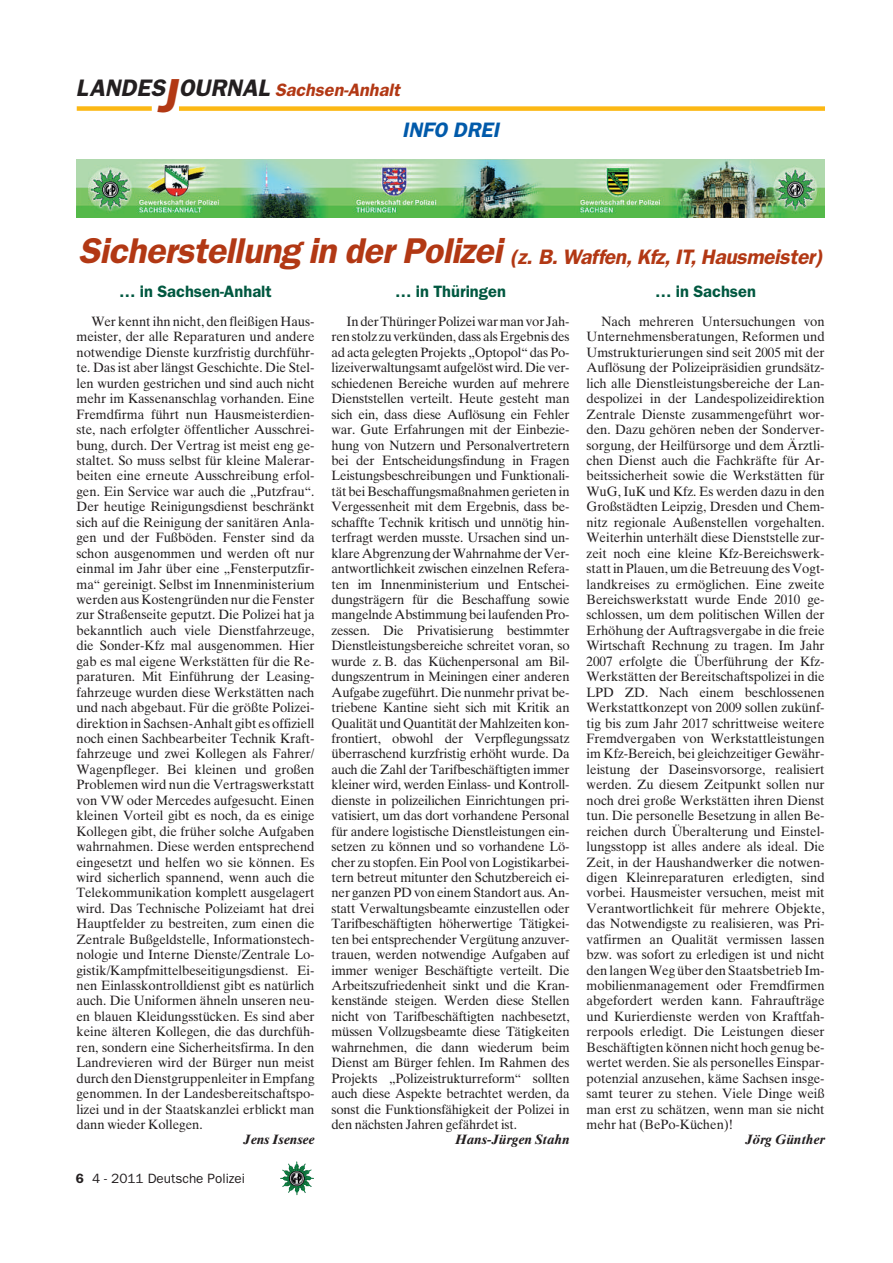
<style>
.page{position:relative;width:893px;height:1263px;background:#fff}
.page>*{position:absolute;margin:0;border:0;box-sizing:border-box;transform-origin:0 0}
.t1{font:21px "Franklin Gothic Demi Oblique OV FUXPPA";letter-spacing:-.02em;color:#b23814}
.t2{font:21px "Franklin Gothic Demi Oblique OV FUXPPA";color:#015aaa}
.t3{font:18px "Franklin Gothic Demi Oblique OV FUXPPA";color:#b23814}
.t4{font:16.5px "Franklin Gothic Demi OV CUXPPA";color:#005840}
.t5{font:13.5px/15.5px "Times Ten Roman OV ZTXPPA";letter-spacing:-.005em;color:#231f20;text-align:justify}
.t6{font:13.5px "Times Ten Bold Italic OV BUXPPA";color:#231f20}
.t7{font:13.5px "Franklin Gothic Book OV DUXPPA";color:#231f20}
.s1{font-size:24px;color:#231f20}
.s2{font-size:48px}
.s3{font-size:36px}
.s4{font-family:"Franklin Gothic Demi OV CUXPPA"}
</style>
<div class="page">
<img style="left:282px;top:1163px;width:32px;height:32px">
<div style="left:77px;top:106px;width:75px;height:5px;background:#fcb814"></div>
<div style="left:179px;top:106px;width:646px;height:5px;background:#fcb814"></div>
<img style="left:77px;top:160px;width:748px;height:58px">
<h2 class="t3" style="left:76px;top:83px;width:325px"><span class="s1">LANDES</span><span class="s2">J</span><span class="s1">OURNAL</span> Sachsen-Anhalt</h2>
<h1 class="t2" style="left:402px;top:121px;width:98px">INFO DREI</h1>
<h1 class="t1" style="left:79px;top:249px;width:746px"><span class="s3">Sicherstellung in der Polizei</span> (z. B. Waffen, Kfz, IT, Hausmeister)</h1>
<p class="t4" style="left:119px;top:285px;width:154px">… in Sachsen-Anhalt</p>
<p class="t5" style="left:77px;top:315px;width:240px;text-indent:15px">Wer kennt ihn nicht, den fleißigen Haus&shy;meister, der alle Reparaturen und andere notwendige Dienste kurzfristig durchführ&shy;te. Das ist aber längst Geschichte. Die Stel&shy;len wurden gestrichen und sind auch nicht mehr im Kassenanschlag vorhanden. Eine Fremdfirma führt nun Hausmeisterdien&shy;ste, nach erfolgter öffentlicher Ausschrei&shy;bung, durch. Der Vertrag ist meist eng ge&shy;staltet. So muss selbst für kleine Malerar&shy;beiten eine erneute Ausschreibung erfol&shy;gen. Ein Service war auch die „Putzfrau“.<br>Der heutige Reinigungsdienst beschränkt sich auf die Reinigung der sanitären Anla&shy;gen und der Fußböden. Fenster sind da schon ausgenommen und werden oft nur einmal im Jahr über eine „Fensterputzfir&shy;ma“ gereinigt. Selbst im Innenministerium werden aus Kostengründen nur die Fenster zur Straßenseite geputzt. Die Polizei hat ja bekanntlich auch viele Dienstfahrzeuge, die Sonder-Kfz mal ausgenommen. Hier gab es mal eigene Werkstätten für die Re&shy;paraturen. Mit Einführung der Leasing&shy;fahrzeuge wurden diese Werkstätten nach und nach abgebaut. Für die größte Polizei&shy;direktion in Sachsen-Anhalt gibt es offiziell noch einen Sachbearbeiter Technik Kraft&shy;fahrzeuge und zwei Kollegen als Fahrer/ Wagenpfleger. Bei kleinen und großen Problemen wird nun die Vertragswerkstatt von VW oder Mercedes aufgesucht. Einen kleinen Vorteil gibt es noch, da es einige Kollegen gibt, die früher solche Aufgaben wahrnahmen. Diese werden entsprechend eingesetzt und helfen wo sie können. Es wird sicherlich spannend, wenn auch die Telekommunikation komplett ausgelagert wird. Das Technische Polizeiamt hat drei Hauptfelder zu bestreiten, zum einen die Zentrale Bußgeldstelle, Informationstech&shy;nologie und Interne Dienste/Zentrale Lo&shy;gistik/Kampfmittelbeseitigungsdienst. Ei&shy;nen Einlasskontrolldienst gibt es natürlich auch. Die Uniformen ähneln unseren neu&shy;en blauen Kleidungsstücken. Es sind aber keine älteren Kollegen, die das durchfüh&shy;ren, sondern eine Sicherheitsfirma. In den Landrevieren wird der Bürger nun meist durch den Dienstgruppenleiter in Empfang genommen. In der Landesbereitschaftspo&shy;lizei und in der Staatskanzlei erblickt man dann wieder Kollegen.</p>
<p class="t6" style="left:244px;top:1135px;width:72px">Jens Isensee</p>
<p class="t7" style="left:76px;top:1173px;width:171px"><span class="s4">6</span> 4 - 2011 Deutsche Polizei</p>
<p class="t4" style="left:395px;top:285px;width:112px">… in Thüringen</p>
<p class="t5" style="left:332px;top:315px;width:240px;text-indent:15px">In der Thüringer Polizei warman vor Jah&shy;ren stolz zu verkünden, dass als Ergebnis des ad acta gelegten Projekts „Optopol“ das Po&shy;lizeiverwaltungsamt aufgelöst wird. Die ver&shy;schiedenen Bereiche wurden auf mehrere Dienststellen verteilt. Heute gesteht man sich ein, dass diese Auflösung ein Fehler war. Gute Erfahrungen mit der Einbezie&shy;hung von Nutzern und Personalvertretern bei der Entscheidungsfindung in Fragen Leistungsbeschreibungen und Funktionali&shy;tät bei Beschaffungsmaßnahmen gerieten in Vergessenheit mit dem Ergebnis, dass be&shy;schaffte Technik kritisch und unnötig hin&shy;terfragt werden musste. Ursachen sind un&shy;klare Abgrenzung der Wahrnahme der Ver&shy;antwortlichkeit zwischen einzelnen Refera&shy;ten im Innenministerium und Entschei&shy;dungsträgern für die Beschaffung sowie mangelnde Abstimmung bei laufenden Pro&shy;zessen. Die Privatisierung bestimmter Dienstleistungsbereiche schreitet voran, so wurde z. B. das Küchenpersonal am Bil&shy;dungszentrum in Meiningen einer anderen Aufgabe zugeführt. Die nunmehr privat be&shy;triebene Kantine sieht sich mit Kritik an Qualität und Quantität der Mahlzeiten kon&shy;frontiert, obwohl der Verpflegungssatz überraschend kurzfristig erhöht wurde. Da auch die Zahl der Tarifbeschäftigten immer kleiner wird, werden Einlass- und Kontroll&shy;dienste in polizeilichen Einrichtungen pri&shy;vatisiert, um das dort vorhandene Personal für andere logistische Dienstleistungen ein&shy;setzen zu können und so vorhandene Lö&shy;cher zu stopfen. Ein Pool von Logistikarbei&shy;tern betreut mitunter den Schutzbereich ei&shy;ner ganzen PD von einem Standort aus. An&shy;statt Verwaltungsbeamte einzustellen oder Tarifbeschäftigten höherwertige Tätigkei&shy;ten bei entsprechender Vergütung anzuver&shy;trauen, werden notwendige Aufgaben auf immer weniger Beschäftigte verteilt. Die Arbeitszufriedenheit sinkt und die Kran&shy;kenstände steigen. Werden diese Stellen nicht von Tarifbeschäftigten nachbesetzt, müssen Vollzugsbeamte diese Tätigkeiten wahrnehmen, die dann wiederum beim Dienst am Bürger fehlen. Im Rahmen des Projekts „Polizeistrukturreform“ sollten auch diese Aspekte betrachtet werden, da sonst die Funktionsfähigkeit der Polizei in den nächsten Jahren gefährdet ist.</p>
<p class="t6" style="left:455px;top:1135px;width:116px">Hans-Jürgen Stahn</p>
<p class="t4" style="left:655px;top:285px;width:102px">… in Sachsen</p>
<p class="t5" style="left:587px;top:315px;width:240px;text-indent:15px">Nach mehreren Untersuchungen von Unternehmensberatungen, Reformen und Umstrukturierungen sind seit 2005 mit der Auflösung der Polizeipräsidien grundsätz&shy;lich alle Dienstleistungsbereiche der Lan&shy;despolizei in der Landespolizeidirektion Zentrale Dienste zusammengeführt wor&shy;den. Dazu gehören neben der Sonderver&shy;sorgung, der Heilfürsorge und dem Ärztli&shy;chen Dienst auch die Fachkräfte für Ar&shy;beitssicherheit sowie die Werkstätten für WuG, IuK und Kfz. Es werden dazu in den Großstädten Leipzig, Dresden und Chem&shy;nitz regionale Außenstellen vorgehalten.<br>Weiterhin unterhält diese Dienststelle zur&shy;zeit noch eine kleine Kfz-Bereichswerk&shy;statt in Plauen, um die Betreuung des Vogt&shy;landkreises zu ermöglichen. Eine zweite Bereichswerkstatt wurde Ende 2010 ge&shy;schlossen, um dem politischen Willen der Erhöhung der Auftragsvergabe in die freie Wirtschaft Rechnung zu tragen. Im Jahr 2007 erfolgte die Überführung der Kfz-Werkstätten der Bereitschaftspolizei in die LPD ZD. Nach einem beschlossenen Werkstattkonzept von 2009 sollen zukünf&shy;tig bis zum Jahr 2017 schrittweise weitere Fremdvergaben von Werkstattleistungen im Kfz-Bereich, bei gleichzeitiger Gewähr&shy;leistung der Daseinsvorsorge, realisiert werden. Zu diesem Zeitpunkt sollen nur noch drei große Werkstätten ihren Dienst tun. Die personelle Besetzung in allen Be&shy;reichen durch Überalterung und Einstel&shy;lungsstopp ist alles andere als ideal. Die Zeit, in der Haushandwerker die notwen&shy;digen Kleinreparaturen erledigten, sind vorbei. Hausmeister versuchen, meist mit Verantwortlichkeit für mehrere Objekte, das Notwendigste zu realisieren, was Pri&shy;vatfirmen an Qualität vermissen lassen bzw. was sofort zu erledigen ist und nicht den langen Weg über den Staatsbetrieb Im&shy;mobilienmanagement oder Fremdfirmen abgefordert werden kann. Fahraufträge und Kurierdienste werden von Kraftfah&shy;rerpools erledigt. Die Leistungen dieser Beschäftigten können nicht hoch genug be&shy;wertet werden. Sie als personelles Einspar&shy;potenzial anzusehen, käme Sachsen insge&shy;samt teurer zu stehen. Viele Dinge weiß man erst zu schätzen, wenn man sie nicht mehr hat (BePo-Küchen)!</p>
<p class="t6" style="left:746px;top:1135px;width:80px">Jörg Günther</p>
</div>
